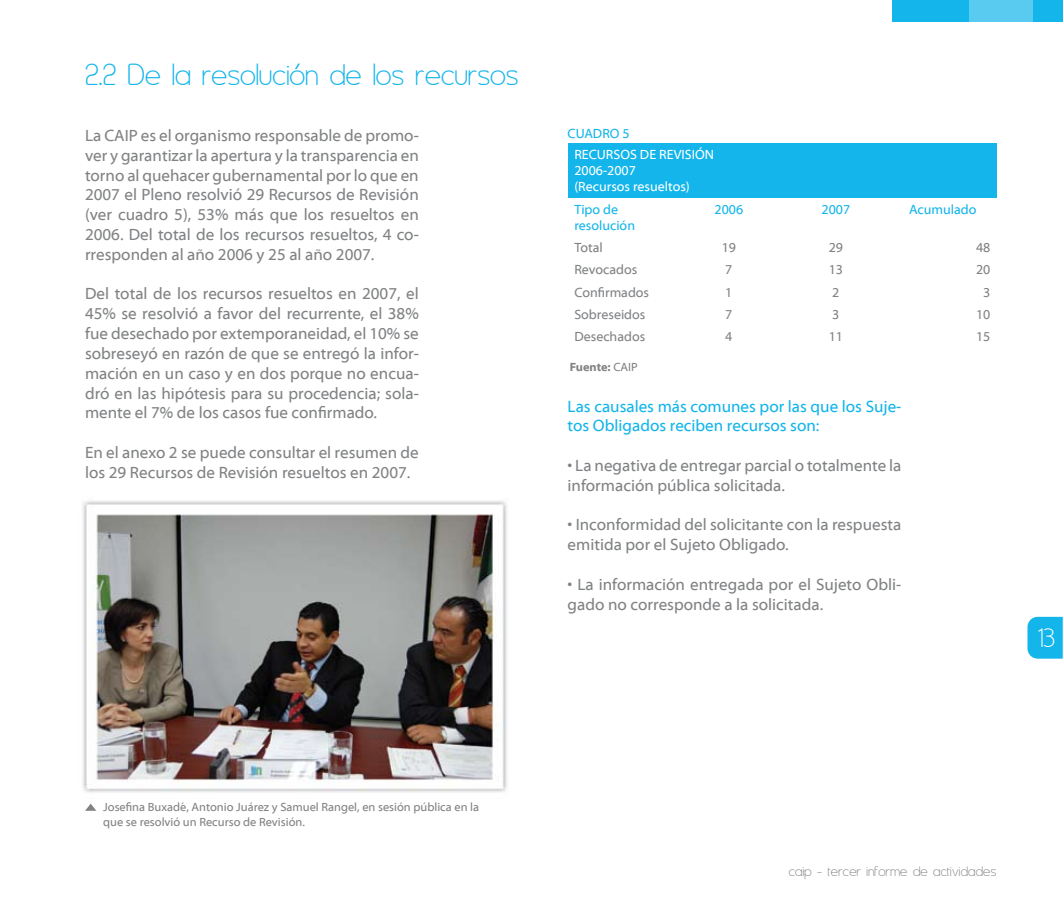
<style>
.page{position:relative;width:1063px;height:915px;background:#fff}
.page>*{position:absolute;margin:0;border:0;box-sizing:border-box;transform-origin:0 0}
.t1{font:36px "Asenine";letter-spacing:.01em;color:#13b5ea}
.t2{font:31.5px "Asenine";color:#fff}
.t3{font:16.5px/19.8px "Myriad Web Pro";color:#808284}
.t4{font:16.5px/19.8px "Myriad Web Pro";color:#13b5ea}
.t5{font:16.5px "Asenine";letter-spacing:.02em;color:#808284}
.t6{font:13.5px "Myriad Web Pro";color:#808284}
.t7{font:13.5px/16.2px "Myriad Web Pro";color:#fff}
.t8{font:13.5px/16.2px "Myriad Web Pro";color:#13b5ea}
.t9{font:12px/14.4px "Myriad Web Pro";color:#808284}
.t10{font:700 12px "Myriad Web Pro";letter-spacing:-.005em;color:#808284}
.s1{font-weight:400}
</style>
<div class="page">
<div style="left:893px;top:0;width:170px;height:21px;background:#13b5ea"></div>
<div style="left:969px;top:0;width:64px;height:21px;background:#5acbf0"></div>
<svg style="left:1027px;top:616px;width:36px;height:42px;background:#22b9eb"></svg>
<div style="left:568px;top:143px;width:428px;height:54px;background:#13b5ea"></div>
<img style="left:82px;top:500px;width:426px;height:293px">
<svg style="left:86px;top:803px;width:10px;height:7px"></svg>
<h1 class="t1" style="left:85px;top:56px;width:435px">2.2 De la resolución de los recursos</h1>
<p class="t3" style="left:85px;top:126px;width:335px;text-align:justify">La CAIP es el organismo responsable de promo&shy;ver y garantizar la apertura y la transparencia en torno al quehacer gubernamental por lo que en 2007 el Pleno resolvió 29 Recursos de Revisión (ver cuadro 5), 53% más que los resueltos en 2006. Del total de los recursos resueltos, 4 co&shy;rresponden al año 2006 y 25 al año 2007.</p>
<p class="t3" style="left:85px;top:284px;width:335px;text-align:justify">Del total de los recursos resueltos en 2007, el 45% se resolvió a favor del recurrente, el 38% fue desechado por extemporaneidad, el 10% se sobreseyó en razón de que se entregó la infor&shy;mación en un caso y en dos porque no encua&shy;dró en las hipótesis para su procedencia; sola&shy;mente el 7% de los casos fue confirmado.</p>
<p class="t3" style="left:85px;top:443px;width:335px">En el anexo 2 se puede consultar el resumen de los 29 Recursos de Revisión resueltos en 2007.</p>
<p class="t8" style="left:568px;top:126px;width:64px">CUADRO 5</p>
<p class="t7" style="left:574px;top:147px;width:141px">RECURSOS DE REVISIÓN<br>2006-2007<br>(Recursos resueltos)</p>
<p class="t8" style="left:574px;top:201px;width:62px">Tipo de resolución</p>
<p class="t8" style="left:715px;top:201px;width:30px">2006</p>
<p class="t8" style="left:822px;top:201px;width:30px">2007</p>
<p class="t8" style="left:909px;top:201px;width:69px">Acumulado</p>
<p class="t6" style="left:574px;top:240px;width:30px">Total</p>
<p class="t6" style="left:722px;top:240px;width:16px">19</p>
<p class="t6" style="left:829px;top:240px;width:16px">29</p>
<p class="t6" style="left:976px;top:240px;width:16px">48</p>
<p class="t6" style="left:574px;top:262px;width:64px">Revocados</p>
<p class="t6" style="left:725px;top:262px;width:9px">7</p>
<p class="t6" style="left:829px;top:262px;width:16px">13</p>
<p class="t6" style="left:976px;top:262px;width:16px">20</p>
<p class="t6" style="left:574px;top:285px;width:76px">Confirmados</p>
<p class="t6" style="left:725px;top:285px;width:9px">1</p>
<p class="t6" style="left:832px;top:285px;width:9px">2</p>
<p class="t6" style="left:983px;top:285px;width:9px">3</p>
<p class="t6" style="left:574px;top:307px;width:73px">Sobreseidos</p>
<p class="t6" style="left:725px;top:307px;width:9px">7</p>
<p class="t6" style="left:832px;top:307px;width:9px">3</p>
<p class="t6" style="left:976px;top:307px;width:16px">10</p>
<p class="t6" style="left:574px;top:329px;width:72px">Desechados</p>
<p class="t6" style="left:725px;top:329px;width:9px">4</p>
<p class="t6" style="left:829px;top:329px;width:16px">11</p>
<p class="t6" style="left:976px;top:329px;width:16px">15</p>
<p class="t10" style="left:570px;top:360px;width:70px">Fuente: <span class="s1">CAIP</span></p>
<p class="t4" style="left:568px;top:396px;width:335px">Las causales más comunes por las que los Suje&shy;tos Obligados reciben recursos son:</p>
<p class="t3" style="left:568px;top:456px;width:335px">• La negativa de entregar parcial o totalmente la información pública solicitada.</p>
<p class="t3" style="left:568px;top:515px;width:335px">• Inconformidad del solicitante con la respuesta emitida por el Sujeto Obligado.</p>
<p class="t3" style="left:568px;top:574px;width:335px">• La información entregada por el Sujeto Obli&shy;gado no corresponde a la solicitada.</p>
<h2 class="t2" style="left:1038px;top:621px;width:18px">13</h2>
<p class="t9" style="left:103px;top:799px;width:377px">Josefina Buxadé, Antonio Juárez y Samuel Rangel, en sesión pública en la que se resolvió un Recurso de Revisión.</p>
<p class="t5" style="left:789px;top:862px;width:209px">caip - tercer informe de actividades</p>
</div>
